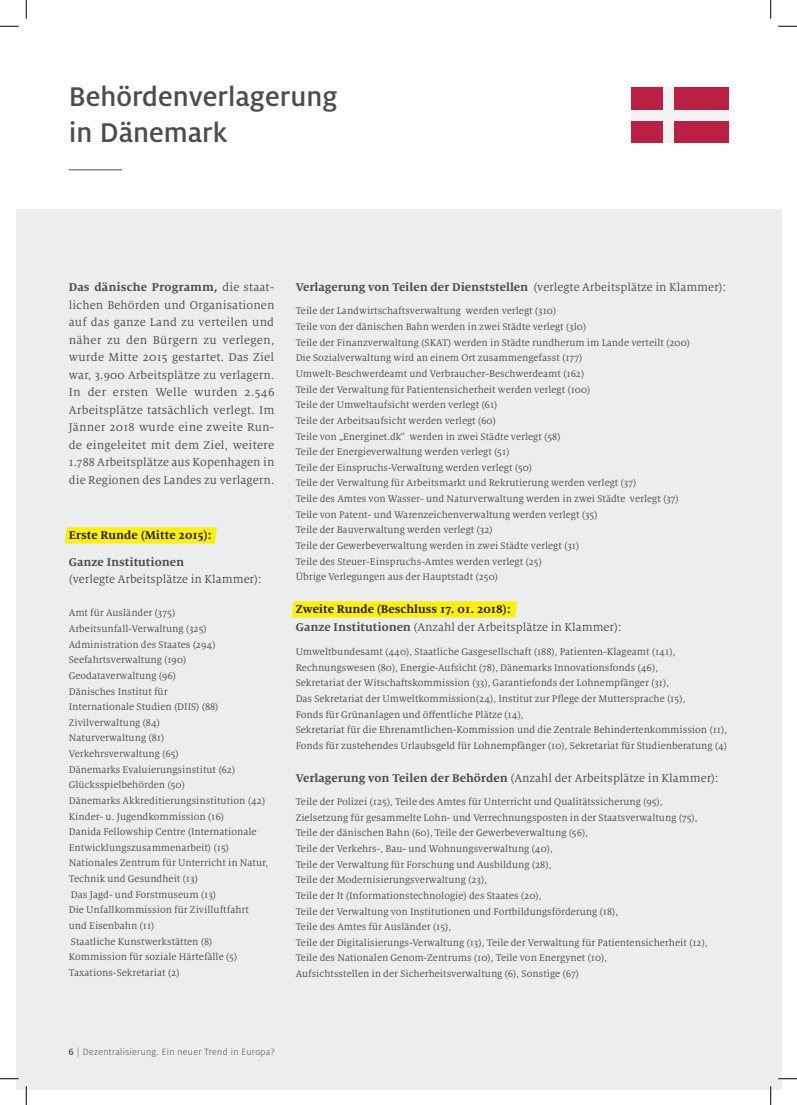
<style>
.page{position:relative;width:797px;height:1105px;background:#fff}
.page>*{position:absolute;margin:0;border:0;box-sizing:border-box;transform-origin:0 0}
.t1{font:500 30px/36px "Milo OT";color:#4b4c4d}
.t2{font:12.5px/17.5px "Milo Serif Pro";color:#4b4c4d;text-align:justify}
.t3{font:700 12.5px "Milo Serif Pro";color:#4b4c4d}
.t4{font:700 12.5px "Milo Serif Pro";color:#231f20}
.t5{font:10.62px/15.6px "Milo Serif Pro";color:#4b4c4d}
.t6{font:300 10px "Milo OT";letter-spacing:.035em;color:#4b4c4d}
.s1{font-weight:700}
.s2{font-weight:400}
.s3{font-weight:700;color:#231f20}
.s4{font-weight:500}
</style>
<div class="page">
<div style="left:16px;top:209px;width:765px;height:880px;background:#ebedef"></div>
<svg style="left:291px;top:601px;width:226px;height:16px;background:#fef009"></svg>
<svg style="left:64px;top:527px;width:153px;height:16px;background:#fef00a"></svg>
<hr style="left:69px;top:169px;width:53px;height:1px;background:#4b4c4d">
<div style="left:631px;top:87px;width:98px;height:55px;background:#bc1f44"></div>
<div style="left:663px;top:87px;width:10px;height:55px;background:#f2f3f4"></div>
<div style="left:631px;top:110px;width:98px;height:11px;background:#f2f3f4"></div>
<svg style="left:0;top:25px;width:19px;height:2px"></svg>
<svg style="left:778px;top:25px;width:19px;height:2px"></svg>
<svg style="left:0;top:1078px;width:19px;height:1px"></svg>
<svg style="left:778px;top:1078px;width:19px;height:1px"></svg>
<svg style="left:25px;top:0;width:2px;height:19px"></svg>
<svg style="left:25px;top:1086px;width:2px;height:19px"></svg>
<svg style="left:770px;top:0;width:1px;height:19px"></svg>
<svg style="left:770px;top:1086px;width:1px;height:19px"></svg>
<h1 class="t1" style="left:69px;top:78px;width:270px">Behördenverlagerung in Dänemark</h1>
<p class="t2" style="left:69px;top:279px;width:207px"><span class="s1">Das dänische Programm,</span> die staat&shy;lichen Behörden und Organisationen auf das ganze Land zu verteilen und näher zu den Bürgern zu verlegen, wurde Mitte 2015 gestartet. Das Ziel war, 3.900 Arbeitsplätze zu verlagern.<br>In der ersten Welle wurden 2.546<br>Arbeitsplätze tatsächlich verlegt. Im Jänner 2018 wurde eine zweite Run&shy;de eingeleitet mit dem Ziel, weitere 1.788 Arbeitsplätze aus Kopenhagen in die Regionen des Landes zu verlagern.</p>
<p class="t4" style="left:69px;top:528px;width:144px">Erste Runde (Mitte 2015):</p>
<p class="t3" style="left:69px;top:554px;width:117px">Ganze Institutionen</p>
<p class="t2" style="left:69px;top:571px;width:194px">(verlegte Arbeitsplätze in Klammer):</p>
<p class="t5" style="left:69px;top:605px;width:201px">Amt für Ausländer (375)<br>Arbeitsunfall-Verwaltung (325)<br>Administration des Staates (294)<br>Seefahrtsverwaltung (190)<br>Geodataverwaltung (96)<br>Dänisches Institut für<br>Internationale Studien (DIIS) (88)<br>Zivilverwaltung (84)<br>Naturverwaltung (81)<br>Verkehrsverwaltung (65)<br>Dänemarks Evaluierungsinstitut (62)<br>Glücksspielbehörden (50)<br>Dänemarks Akkreditierungsinstitution (42)<br>Kinder- u. Jugendkommission (16)<br>Danida Fellowship Centre (Internationale<br>Entwicklungszusammenarbeit) (15)<br>Nationales Zentrum für Unterricht in Natur,<br>Technik und Gesundheit (13)<br>Das Jagd- und Forstmuseum (13)<br>Die Unfallkommission für Zivilluftfahrt und Eisenbahn (11)<br>Staatliche Kunstwerkstätten (8)<br>Kommission für soziale Härtefälle (5)<br>Taxations-Sekretariat (2)</p>
<p class="t3" style="left:296px;top:280px;width:432px">Verlagerung von Teilen der Dienststellen <span class="s2">(verlegte Arbeitsplätze in Klammer):</span></p>
<p class="t5" style="left:296px;top:303px;width:396px">Teile der Landwirtschaftsverwaltung werden verlegt (310)<br>Teile von der dänischen Bahn werden in zwei Städte verlegt (3l0)<br>Teile der Finanzverwaltung (SKAT) werden in Städte rundherum im Lande verteilt (200)<br>Die Sozialverwaltung wird an einem Ort zusammengefasst (177)<br>Umwelt-Beschwerdeamt und Verbraucher-Beschwerdeamt (162)<br>Teile der Verwaltung für Patientensicherheit werden verlegt (100)<br>Teile der Umweltaufsicht werden verlegt (61)<br>Teile der Arbeitsaufsicht werden verlegt (60)<br>Teile von „Energinet.dk“ werden in zwei Städte verlegt (58)<br>Teile der Energieverwaltung werden verlegt (51)<br>Teile der Einspruchs-Verwaltung werden verlegt (50)<br>Teile der Verwaltung für Arbeitsmarkt und Rekrutierung werden verlegt (37)<br>Teile des Amtes von Wasser- und Naturverwaltung werden in zwei Städte verlegt (37)<br>Teile von Patent- und Warenzeichenverwaltung werden verlegt (35)<br>Teile der Bauverwaltung werden verlegt (32)<br>Teile der Gewerbeverwaltung werden in zwei Städte verlegt (31)<br>Teile des Steuer-Einspruchs-Amtes werden verlegt (25)<br>Übrige Verlegungen aus der Hauptstadt (250)</p>
<p class="t2" style="left:296px;top:601px;width:327px"><span class="s3">Zweite Runde (Beschluss 17. 01. 2018):<br></span><span class="s1">Ganze Institutionen</span> (Anzahl der Arbeitsplätze in Klammer):</p>
<p class="t5" style="left:296px;top:644px;width:433px">Umweltbundesamt (440), Staatliche Gasgesellschaft (188), Patienten-Klageamt (141), Rechnungswesen (80), Energie-Aufsicht (78), Dänemarks Innovationsfonds (46),<br>Sekretariat der Witschaftskommission (33), Garantiefonds der Lohnempfänger (31),<br>Das Sekretariat der Umweltkommission(24), Institut zur Pflege der Muttersprache (15),<br>Fonds für Grünanlagen und öffentliche Plätze (14),<br>Sekretariat für die Ehrenamtlichen-Kommission und die Zentrale Behindertenkommission (11), Fonds für zustehendes Urlaubsgeld für Lohnempfänger (10), Sekretariat für Studienberatung (4)</p>
<p class="t2" style="left:296px;top:769px;width:424px"><span class="s1">Verlagerung von Teilen der Behörden</span> (Anzahl der Arbeitsplätze in Klammer):</p>
<p class="t5" style="left:296px;top:794px;width:413px">Teile der Polizei (125), Teile des Amtes für Unterricht und Qualitätssicherung (95), Zielsetzung für gesammelte Lohn- und Verrechnungsposten in der Staatsverwaltung (75), Teile der dänischen Bahn (60), Teile der Gewerbeverwaltung (56),<br>Teile der Verkehrs-, Bau- und Wohnungsverwaltung (40),<br>Teile der Verwaltung für Forschung und Ausbildung (28),<br>Teile der Modernisierungsverwaltung (23),<br>Teile der It (Informationstechnologie) des Staates (20),<br>Teile der Verwaltung von Institutionen und Fortbildungsförderung (18),<br>Teile des Amtes für Ausländer (15),<br>Teile der Digitalisierungs-Verwaltung (13), Teile der Verwaltung für Patientensicherheit (12), Teile des Nationalen Genom-Zentrums (10), Teile von Energynet (10),<br>Aufsichtsstellen in der Sicherheitsverwaltung (6), Sonstige (67)</p>
<p class="t6" style="left:68px;top:1046px;width:208px"><span class="s4">6</span> | Dezentralisierung. Ein neuer Trend in Europa?</p>
</div>
